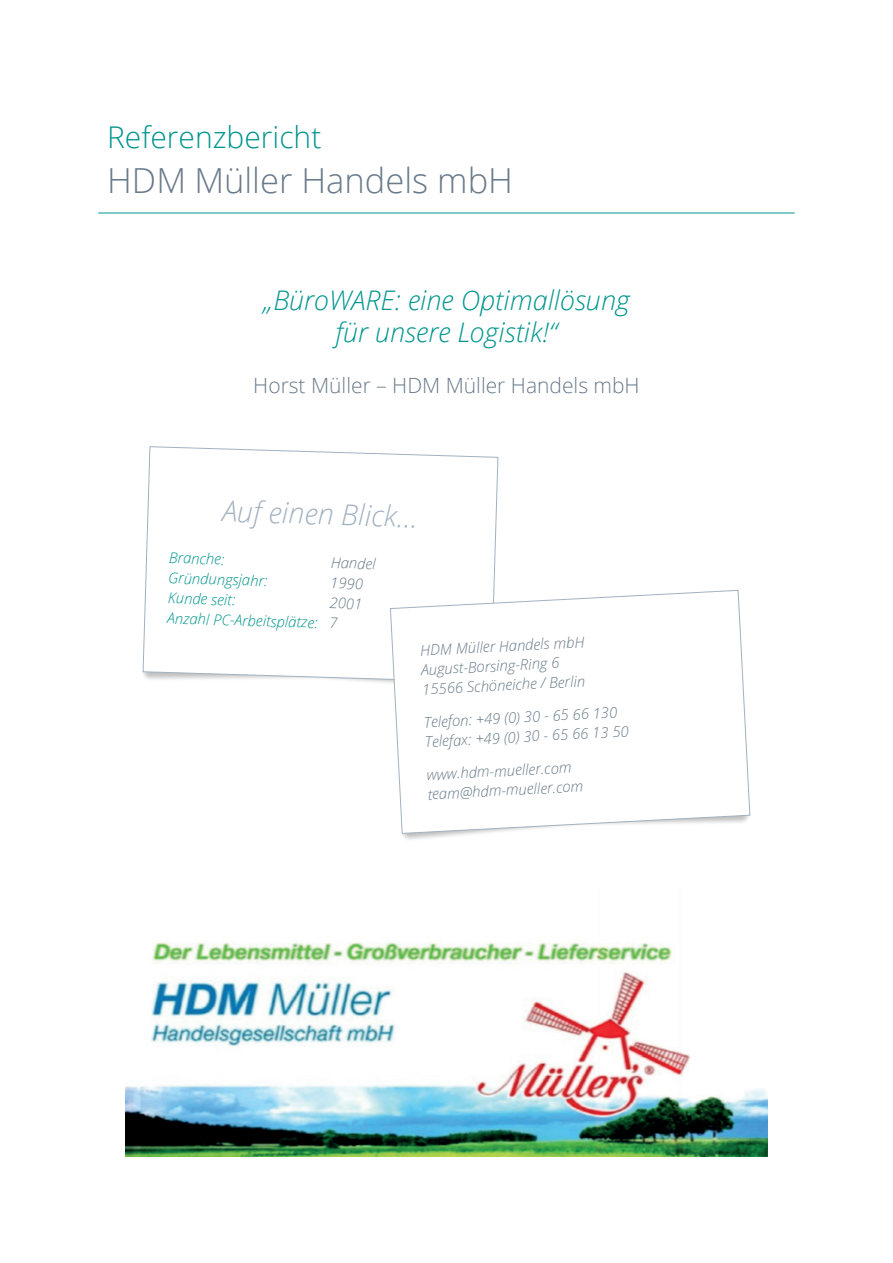
<style>
.page{position:relative;width:893px;height:1263px;background:#fff}
.page>*{position:absolute;margin:0;border:0;box-sizing:border-box;transform-origin:0 0}
.t1{font:300 34.5px "Open Sans";color:#697a8a}
.t2{font:300 30px "Open Sans";color:#00958e}
.t3{font:italic 300 28.8px "Open Sans";color:#a2b1c1}
.t4{font:italic 300 27px/32.4px "Open Sans";color:#00958e;text-align:center}
.t5{font:300 21px "Open Sans";color:#697a8a}
.t6{font:italic 300 14.85px/19.5px "Open Sans";color:#687b89}
.t7{font:italic 300 14.85px/20.5px "Open Sans";color:#00958e}
.s1{color:#687b89}
</style>
<div class="page">
<svg style="left:143px;top:446px;width:355px;height:237px"></svg>
<hr style="left:98px;top:213px;width:697px;height:1px;background:#00958e">
<img style="left:402px;top:834px;width:68px;height:6px">
<svg style="left:390px;top:590px;width:360px;height:244px"></svg>
<img style="left:125px;top:942px;width:642px;height:215px">
<h2 class="t2" style="left:107px;top:116px;width:216px">Referenzbericht</h2>
<h1 class="t1" style="left:107px;top:157px;width:407px">HDM Müller Handels mbH</h1>
<h3 class="t4" style="left:263px;top:283px;width:368px">„BüroWARE: eine Optimallösung für unsere Logistik!“</h3>
<h3 class="t5" style="left:253px;top:371px;width:388px">Horst Müller – HDM Müller Handels mbH</h3>
<h3 class="t3" style="left:223px;top:491px;width:197px;rotate:2deg">Auf einen Blick…</h3>
<p class="t7" style="left:169px;top:547px;width:57px;rotate:2deg">Branche:</p>
<p class="t6" style="left:331px;top:552px;width:46px;rotate:2deg">Handel</p>
<p class="t7" style="left:169px;top:567px;width:101px;rotate:2deg">Gründungsjahr:</p>
<p class="t6" style="left:331px;top:572px;width:34px;rotate:2deg">1990</p>
<p class="t7" style="left:168px;top:587px;width:69px;rotate:2deg">Kunde seit:</p>
<p class="t7" style="left:168px;top:586px;width:196px;text-indent:162px;rotate:2deg"><span class="s1">2001<br></span>Anzahl PC-Arbeitsplätze: <span class="s1">7</span></p>
<p class="t6" style="left:420px;top:640px;width:166px;rotate:-3deg">HDM Müller Handels mbH<br>August-Borsing-Ring 6<br>15566 Schöneiche / Berlin</p>
<p class="t6" style="left:423px;top:712px;width:206px;rotate:-3deg">Telefon: +49 (0) 30 - 65 66 130<br>Telefax: +49 (0) 30 - 65 66 13 50</p>
<p class="t6" style="left:426px;top:764px;width:157px;rotate:-3deg">www.hdm-mueller.com team@hdm-mueller.com</p>
</div>
